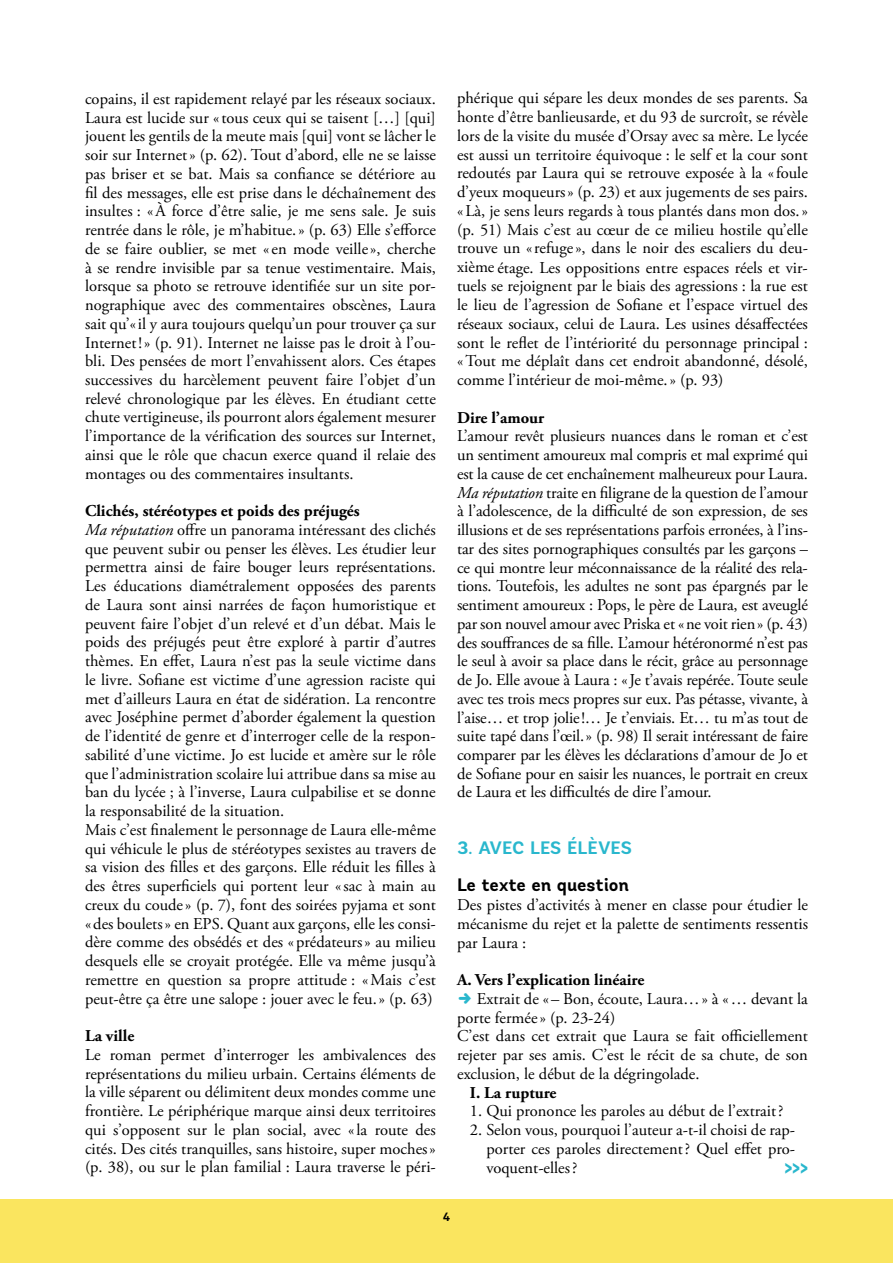
<style>
.page{position:relative;width:893px;height:1263px;background:#fff}
.page>*{position:absolute;margin:0;border:0;box-sizing:border-box;transform-origin:0 0}
.t1{font:800 21px "Andes";color:#29b7cd;scale:.85 1}
.t2{font:700 18px "Andes";letter-spacing:-.01em;color:#000}
.t3{font:700 18px "Andes";letter-spacing:-.02em;color:#29b7cd}
.t4{font:16.5px/18.8px "Adobe Garamond Pro";color:#000;text-align:justify}
.t5{font:700 16.5px "Adobe Garamond Pro";color:#000}
.t6{font:700 12px "Andes";color:#000}
.s1{font-weight:700}
.s2{font-style:italic}
</style>
<div class="page">
<div style="left:0;top:1199px;width:893px;height:64px;background:#fae55f"></div>
<p class="t4" style="left:85px;top:90px;width:352px">copains, il est rapidement relayé par les réseaux sociaux.<br>Laura est lucide sur «tous ceux qui se taisent […] [qui] jouent les gentils de la meute mais [qui] vont se lâcher le soir sur Internet» (p. 62). Tout d’abord, elle ne se laisse pas briser et se bat. Mais sa confiance se détériore au fil des messages, elle est prise dans le déchaînement des insultes : «À force d’être salie, je me sens sale. Je suis rentrée dans le rôle, je m’habitue.» (p. 63) Elle s’efforce de se faire oublier, se met «en mode veille», cherche à se rendre invisible par sa tenue vestimentaire. Mais, lorsque sa photo se retrouve identifiée sur un site por&shy;nographique avec des commentaires obscènes, Laura sait qu’«il y aura toujours quelqu’un pour trouver ça sur Internet!» (p. 91). Internet ne laisse pas le droit à l’ou&shy;bli. Des pensées de mort l’envahissent alors. Ces étapes successives du harcèlement peuvent faire l’objet d’un relevé chronologique par les élèves. En étudiant cette chute vertigineuse, ils pourront alors également mesurer l’importance de la vérification des sources sur Internet, ainsi que le rôle que chacun exerce quand il relaie des montages ou des commentaires insultants.</p>
<p class="t4" style="left:85px;top:502px;width:352px;text-align:left"><span class="s1">Clichés, stéréotypes et poids des préjugés<br></span><span class="s2">Ma réputation</span> offre un panorama intéressant des clichés que peuvent subir ou penser les élèves. Les étudier leur permettra ainsi de faire bouger leurs représentations.<br>Les éducations diamétralement opposées des parents de Laura sont ainsi narrées de façon humoristique et peuvent faire l’objet d’un relevé et d’un débat. Mais le poids des préjugés peut être exploré à partir d’autres thèmes. En effet, Laura n’est pas la seule victime dans le livre. Sofiane est victime d’une agression raciste qui met d’ailleurs Laura en état de sidération. La rencontre avec Joséphine permet d’aborder également la question de l’identité de genre et d’interroger celle de la respon&shy;sabilité d’une victime. Jo est lucide et amère sur le rôle que l’administration scolaire lui attribue dans sa mise au ban du lycée ; à l’inverse, Laura culpabilise et se donne la responsabilité de la situation.<br>Mais c’est finalement le personnage de Laura elle-même qui véhicule le plus de stéréotypes sexistes au travers de sa vision des filles et des garçons. Elle réduit les filles à des êtres superficiels qui portent leur «sac à main au creux du coude» (p. 7), font des soirées pyjama et sont «des boulets» en EPS. Quant aux garçons, elle les consi&shy;dère comme des obsédés et des «prédateurs» au milieu desquels elle se croyait protégée. Elle va même jusqu’à remettre en question sa propre attitude : «Mais c’est peut-être ça être une salope : jouer avec le feu.» (p. 63)</p>
<p class="t5" style="left:85px;top:1026px;width:51px">La ville</p>
<p class="t4" style="left:85px;top:1046px;width:352px">Le roman permet d’interroger les ambivalences des représentations du milieu urbain. Certains éléments de la ville séparent ou délimitent deux mondes comme une frontière. Le périphérique marque ainsi deux territoires qui s’opposent sur le plan social, avec «la route des cités. Des cités tranquilles, sans histoire, super moches» (p. 38), ou sur le plan familial : Laura traverse le péri-</p>
<p class="t4" style="left:457px;top:89px;width:352px">phérique qui sépare les deux mondes de ses parents. Sa honte d’être banlieusarde, et du 93 de surcroît, se révèle lors de la visite du musée d’Orsay avec sa mère. Le lycée est aussi un territoire équivoque : le self et la cour sont redoutés par Laura qui se retrouve exposée à la «foule d’yeux moqueurs» (p. 23) et aux jugements de ses pairs. «Là, je sens leurs regards à tous plantés dans mon dos.» (p. 51) Mais c’est au cœur de ce milieu hostile qu’elle trouve un «refuge», dans le noir des escaliers du deu&shy;xième étage. Les oppositions entre espaces réels et vir&shy;tuels se rejoignent par le biais des agressions : la rue est le lieu de l’agression de Sofiane et l’espace virtuel des réseaux sociaux, celui de Laura. Les usines désaffectées sont le reflet de l’intériorité du personnage principal : «Tout me déplaît dans cet endroit abandonné, désolé, comme l’intérieur de moi-même.» (p. 93)</p>
<p class="t5" style="left:457px;top:408px;width:89px">Dire l’amour</p>
<p class="t4" style="left:457px;top:427px;width:352px">L’amour revêt plusieurs nuances dans le roman et c’est un sentiment amoureux mal compris et mal exprimé qui est la cause de cet enchaînement malheureux pour Laura.<br><span class="s2">Ma réputation</span> traite en filigrane de la question de l’amour à l’adolescence, de la difficulté de son expression, de ses illusions et de ses représentations parfois erronées, à l’ins&shy;tar des sites pornographiques consultés par les garçons – ce qui montre leur méconnaissance de la réalité des rela&shy;tions. Toutefois, les adultes ne sont pas épargnés par le sentiment amoureux : Pops, le père de Laura, est aveuglé par son nouvel amour avec Priska et «ne voit rien» (p. 43) des souffrances de sa fille. L’amour hétéronormé n’est pas le seul à avoir sa place dans le récit, grâce au personnage de Jo. Elle avoue à Laura : «Je t’avais repérée. Toute seule avec tes trois mecs propres sur eux. Pas pétasse, vivante, à l’aise… et trop jolie!… Je t’enviais. Et… tu m’as tout de suite tapé dans l’œil.» (p. 98) Il serait intéressant de faire comparer par les élèves les déclarations d’amour de Jo et de Sofiane pour en saisir les nuances, le portrait en creux de Laura et les difficultés de dire l’amour.</p>
<p class="t3" style="left:457px;top:836px;width:177px">3. AVEC LES ÉLÈVES</p>
<p class="t2" style="left:457px;top:874px;width:174px">Le texte en question</p>
<p class="t4" style="left:457px;top:896px;width:352px">Des pistes d’activités à mener en classe pour étudier le mécanisme du rejet et la palette de sentiments ressentis par Laura :</p>
<p class="t5" style="left:457px;top:970px;width:189px">A. Vers l’explication linéaire</p>
<p class="t4" style="left:457px;top:990px;width:352px;text-align:left;text-indent:20px">Extrait de « – Bon, écoute, Laura…» à «… devant la porte fermée» (p. 23-24)<br>C’est dans cet extrait que Laura se fait officiellement rejeter par ses amis. C’est le récit de sa chute, de son exclusion, le début de la dégringolade.</p>
<p class="t5" style="left:470px;top:1083px;width:88px">I. La rupture</p>
<p class="t4" style="left:470px;top:1102px;width:315px">1. Qui prononce les paroles au début de l’extrait?</p>
<p class="t4" style="left:486px;top:1121px;width:310px;text-indent:-16px">2. Selon vous, pourquoi l’auteur a-t-il choisi de rap&shy;porter ces paroles directement? Quel effet pro&shy;voquent-elles?</p>
<p class="t1" style="left:784px;top:1153px;width:29px">&gt;&gt;&gt;</p>
<p class="t6" style="left:443px;top:1209px;width:9px">4</p>
</div>
